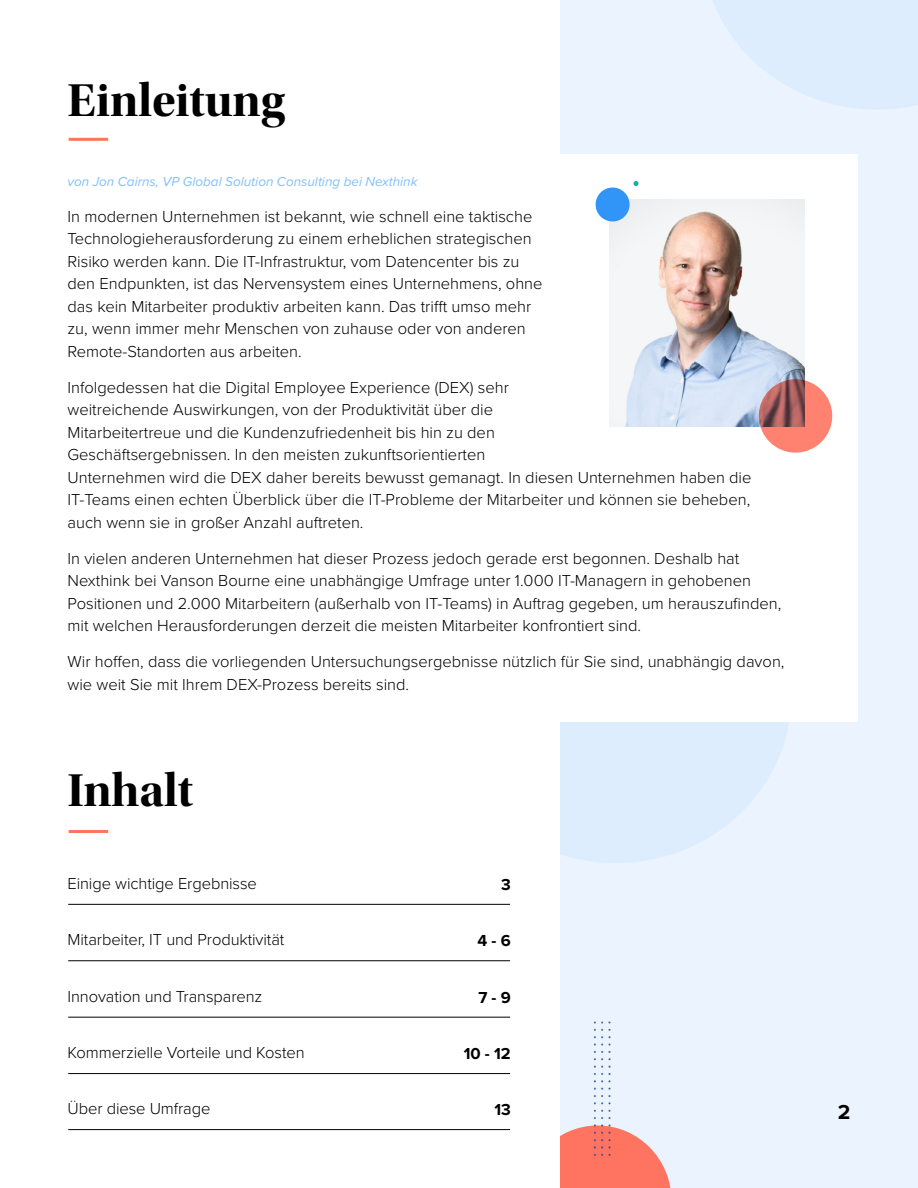
<style>
.page{position:relative;width:918px;height:1188px;background:#fff}
.page>*{position:absolute;margin:0;border:0;box-sizing:border-box;transform-origin:0 0}
.t1{font:48px "Utopia Std Bold Disp";color:#000}
.t2{font:700 21px "Proxima Nova";color:#000}
.t3{font:300 16.5px/22.5px "Proxima Nova";color:#000}
.t4{font:700 16.5px "Proxima Nova";color:#000}
.t5{font:italic 13.5px "Proxima Nova";color:#83bffa}
</style>
<div class="page">
<div style="left:561px;top:0;width:357px;height:1188px;background:#ebf4fe"></div>
<svg style="left:561px;top:1125px;width:110px;height:63px"></svg>
<svg style="left:560px;top:721px;width:232px;height:142px;fill:#deedfd"></svg>
<img style="left:592px;top:1021px;width:20px;height:136px">
<div style="left:553px;top:154px;width:305px;height:567px;background:#fff"></div>
<svg style="left:713px;top:0;width:205px;height:109px"></svg>
<img style="left:610px;top:200px;width:195px;height:227px">
<svg style="left:759px;top:379px;width:73px;height:74px;fill:#ff8271"></svg>
<svg style="left:633px;top:181px;width:5px;height:5px"></svg>
<div style="left:596px;top:188px;width:34px;height:33px;background:#3194f7;border-radius:50%"></div>
<hr style="left:70px;top:138px;width:37px;height:3px;background:#ff7461">
<hr style="left:68px;top:904px;width:442px;height:1px;background:#000">
<hr style="left:68px;top:960px;width:442px;height:1px;background:#000">
<hr style="left:68px;top:1017px;width:442px;height:1px;background:#000">
<hr style="left:68px;top:1073px;width:442px;height:1px;background:#000">
<hr style="left:70px;top:830px;width:37px;height:3px;background:#ff7461">
<hr style="left:68px;top:1129px;width:442px;height:1px;background:#000">
<h1 class="t1" style="left:68px;top:81px;width:219px">Einleitung</h1>
<p class="t5" style="left:68px;top:176px;width:352px">von Jon Cairns, VP Global Solution Consulting bei Nexthink</p>
<p class="t3" style="left:68px;top:205px;width:477px">In modernen Unternehmen ist bekannt, wie schnell eine taktische Technologieherausforderung zu einem erheblichen strategischen Risiko werden kann. Die IT-Infrastruktur, vom Datencenter bis zu den Endpunkten, ist das Nervensystem eines Unternehmens, ohne das kein Mitarbeiter produktiv arbeiten kann. Das trifft umso mehr zu, wenn immer mehr Menschen von zuhause oder von anderen Remote-Standorten aus arbeiten.</p>
<p class="t3" style="left:68px;top:376px;width:686px">Infolgedessen hat die Digital Employee Experience (DEX) sehr<br>weitreichende Auswirkungen, von der Produktivität über die<br>Mitarbeitertreue und die Kundenzufriedenheit bis hin zu den<br>Geschäftsergebnissen. In den meisten zukunftsorientierten<br>Unternehmen wird die DEX daher bereits bewusst gemanagt. In diesen Unternehmen haben die IT-Teams einen echten Überblick über die IT-Probleme der Mitarbeiter und können sie beheben, auch wenn sie in großer Anzahl auftreten.</p>
<p class="t3" style="left:68px;top:547px;width:715px">In vielen anderen Unternehmen hat dieser Prozess jedoch gerade erst begonnen. Deshalb hat Nexthink bei Vanson Bourne eine unabhängige Umfrage unter 1.000 IT-Managern in gehobenen Positionen und 2.000 Mitarbeitern (außerhalb von IT-Teams) in Auftrag gegeben, um herauszufinden, mit welchen Herausforderungen derzeit die meisten Mitarbeiter konfrontiert sind.</p>
<p class="t3" style="left:68px;top:651px;width:719px">Wir hoffen, dass die vorliegenden Untersuchungsergebnisse nützlich für Sie sind, unabhängig davon, wie weit Sie mit Ihrem DEX-Prozess bereits sind.</p>
<h1 class="t1" style="left:68px;top:771px;width:128px">Inhalt</h1>
<p class="t3" style="left:68px;top:873px;width:191px">Einige wichtige Ergebnisse</p>
<p class="t4" style="left:501px;top:878px;width:11px">3</p>
<p class="t3" style="left:68px;top:929px;width:218px">Mitarbeiter, IT und Produktivität</p>
<p class="t4" style="left:478px;top:934px;width:35px">4 - 6</p>
<p class="t3" style="left:68px;top:985px;width:196px">Innovation und Transparenz</p>
<p class="t4" style="left:478px;top:990px;width:34px">7 - 9</p>
<p class="t3" style="left:68px;top:1042px;width:239px">Kommerzielle Vorteile und Kosten</p>
<p class="t4" style="left:464px;top:1047px;width:49px">10 - 12</p>
<p class="t3" style="left:68px;top:1098px;width:145px">Über diese Umfrage</p>
<p class="t4" style="left:494px;top:1103px;width:18px">13</p>
<p class="t2" style="left:838px;top:1103px;width:14px">2</p>
</div>
